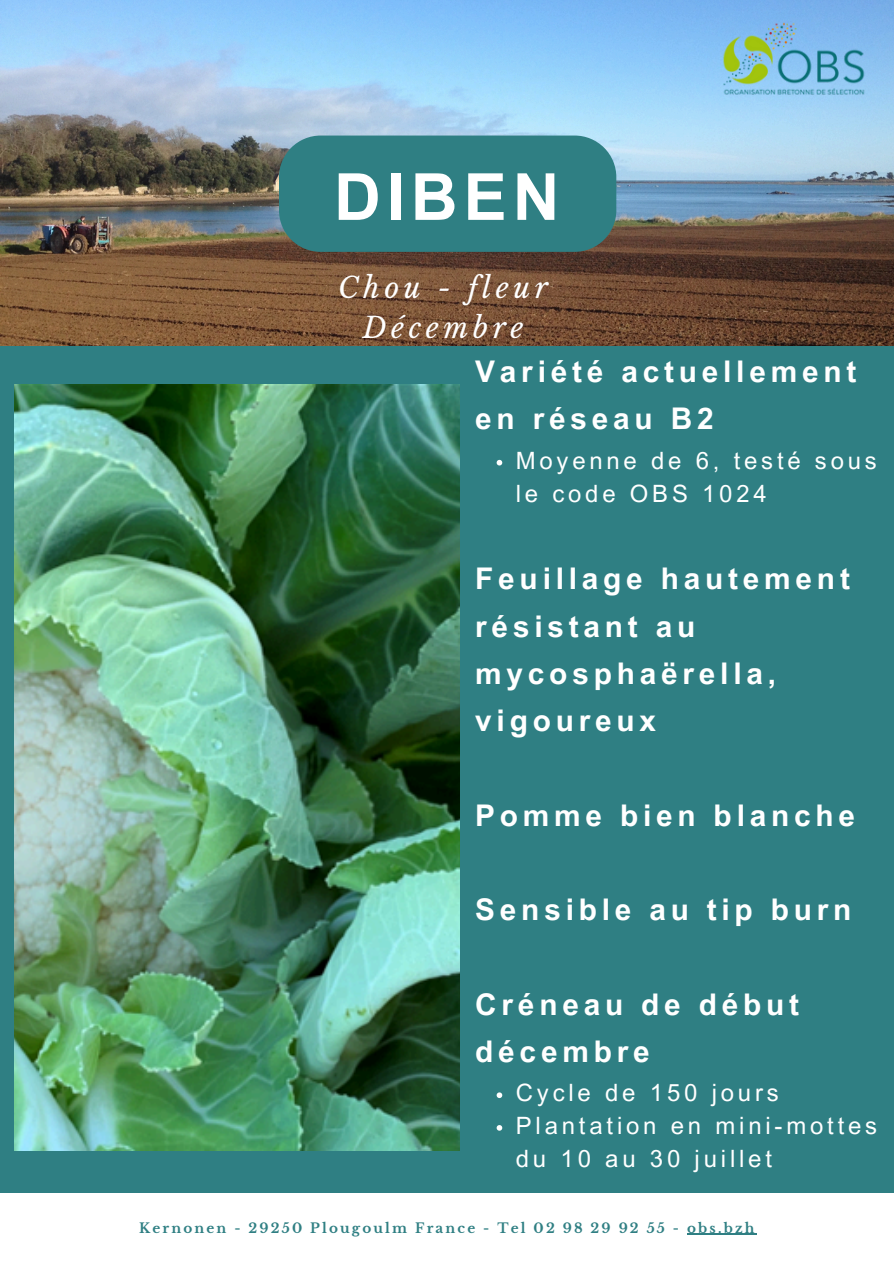
<style>
.page{position:relative;width:894px;height:1264px;background:#fff}
.page>*{position:absolute;margin:0;border:0;box-sizing:border-box;transform-origin:0 0}
.t1{font:700 64.95px "Arial MT Pro";letter-spacing:.09em;color:#fff}
.t2{font:700 29.85px/47.2px "Arial MT Pro";letter-spacing:.16em;color:#fff}
.t3{font:italic 28.5px/39.3px "Libre Baskerville";letter-spacing:.16em;color:#fff;text-align:center}
.t4{font:23.85px/32.7px "Arial MT Pro";letter-spacing:.16em;color:#fff}
.t5{font:700 13.5px "Libre Baskerville";letter-spacing:.16em;color:#2f7f83}
</style>
<div class="page">
<div style="left:0;top:0;width:893px;height:1263px;background:#2f7f83"></div>
<img style="left:0;top:0;width:893px;height:346px">
<div style="left:0;top:1193px;width:893px;height:70px;background:#fff"></div>
<hr style="left:687px;top:1233px;width:69px;height:1px;background:#2f7f83">
<svg style="left:279px;top:135px;width:337px;height:117px"></svg>
<img style="left:14px;top:385px;width:445px;height:765px">
<img style="left:718px;top:18px;width:150px;height:83px">
<svg style="left:496px;top:460px;width:6px;height:5px"></svg>
<svg style="left:496px;top:1092px;width:6px;height:6px"></svg>
<svg style="left:496px;top:1125px;width:6px;height:5px"></svg>
<h2 class="t1" style="left:334px;top:173px;width:227px">DIBEN</h2>
<h3 class="t3" style="left:338px;top:269px;width:211px">Chou - fleur<br>Décembre</h3>
<p class="t2" style="left:475px;top:352px;width:382px">Variété actuellement en réseau B2</p>
<h2 class="t4" style="left:515px;top:447px;width:362px">Moyenne de 6, testé sous le code OBS 1024</h2>
<h2 class="t2" style="left:475px;top:559px;width:376px">Feuillage hautement résistant au mycosphaërella, vigoureux</h2>
<h2 class="t2" style="left:475px;top:795px;width:381px">Pomme bien blanche</h2>
<h2 class="t2" style="left:475px;top:889px;width:377px">Sensible au tip burn</h2>
<p class="t2" style="left:475px;top:984px;width:325px">Créneau de début décembre</p>
<p class="t4" style="left:515px;top:1079px;width:264px">Cycle de 150 jours</p>
<p class="t4" style="left:515px;top:1112px;width:363px">Plantation en mini-mottes du 10 au 30 juillet</p>
<p class="t5" style="left:139px;top:1219px;width:616px">Kernonen - 29250 Plougoulm France - Tel 02 98 29 92 55 - obs.bzh</p>
</div>
